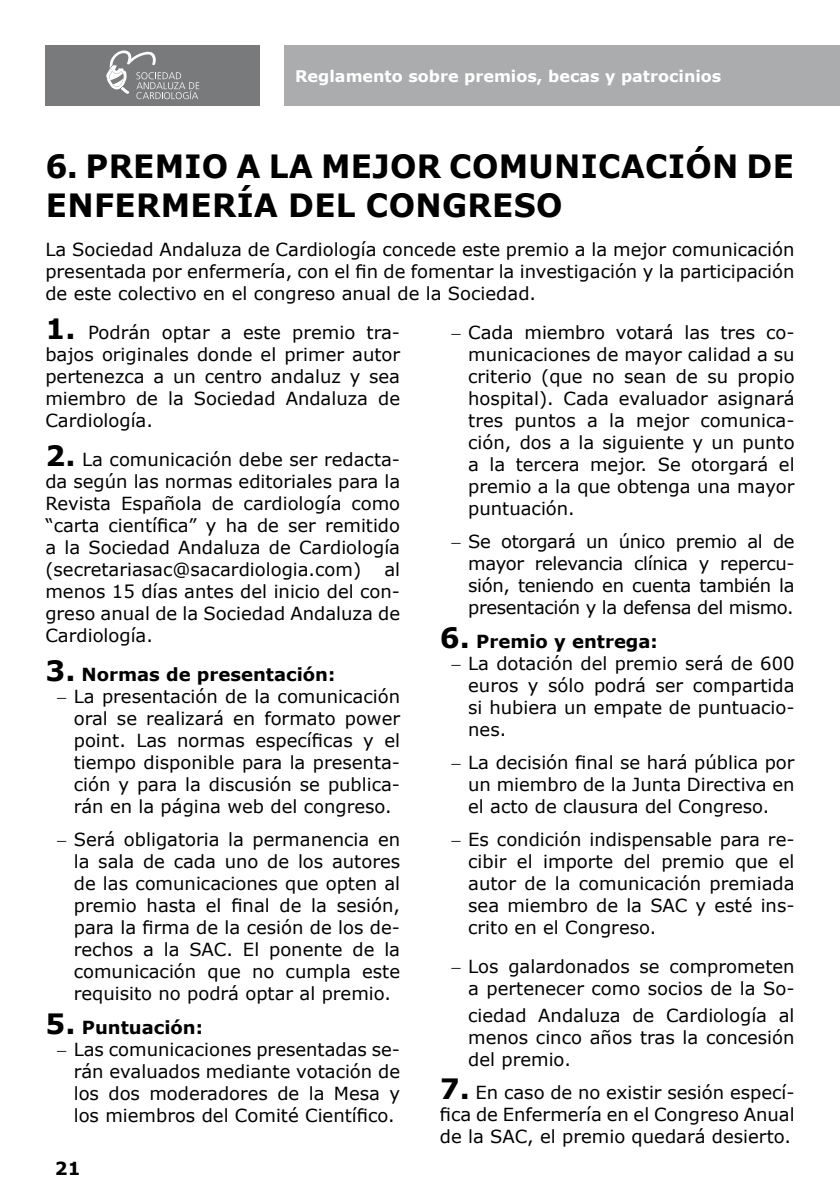
<style>
.page{position:relative;width:840px;height:1191px;background:#fff}
.page>*{position:absolute;margin:0;border:0;box-sizing:border-box;transform-origin:0 0}
.t1{font:700 32px/38.4px "Verdana";letter-spacing:.01em;color:#000}
.t2{font:18px/22px "Verdana";color:#000;text-align:justify}
.t3{font:700 18px "Verdana";color:#000}
.t4{font:700 16px "Verdana";color:#fff}
.s1{font-weight:700;font-size:28px}
.s2{font-size:28px}
</style>
<div class="page">
<div style="left:284px;top:45px;width:555px;height:61px;background:#abacae"></div>
<div style="left:45px;top:45px;width:215px;height:61px;background:#797a7c"></div>
<svg style="left:106px;top:50px;width:93px;height:49px"></svg>
<p class="t4" style="left:295px;top:64px;width:427px">Reglamento sobre premios, becas y patrocinios</p>
<h1 class="t1" style="left:45px;top:147px;width:749px">6. PREMIO A LA MEJOR COMUNICACIÓN DE<br>ENFERMERÍA DEL CONGRESO</h1>
<p class="t2" style="left:45px;top:238px;width:750px">La Sociedad Andaluza de Cardiología concede este premio a la mejor comunicación presentada por enfermería, con el fin de fomentar la investigación y la participación de este colectivo en el congreso anual de la Sociedad.</p>
<p class="t2" style="left:45px;top:321px;width:356px"><span class="s1">1.</span> Podrán optar a este premio tra&shy;bajos originales donde el primer autor pertenezca a un centro andaluz y sea miembro de la Sociedad Andaluza de Cardiología.</p>
<p class="t2" style="left:45px;top:448px;width:356px"><span class="s1">2.</span> La comunicación debe ser redacta&shy;da según las normas editoriales para la Revista Española de cardiología como “carta científica” y ha de ser remitido a la Sociedad Andaluza de Cardiología (secretariasac@sacardiologia.com)</p>
<p class="t2" style="left:468px;top:321px;width:328px;text-indent:-17px">− Cada miembro votará las tres co&shy;municaciones de mayor calidad a su criterio (que no sean de su propio hospital). Cada evaluador asignará tres puntos a la mejor comunica&shy;ción, dos a la siguiente y un punto a la tercera mejor. Se otorgará el premio a la que obtenga una mayor puntuación.</p>
<p class="t2" style="left:468px;top:530px;width:328px;text-indent:-17px">− Se otorgará un único premio al de mayor relevancia clínica y repercu&shy;sión, teniendo en cuenta también la presentación y la defensa del mismo.</p>
<p class="t3" style="left:439px;top:628px;width:219px"><span class="s2">6.</span> Premio y entrega:</p>
<p class="t2" style="left:451px;top:652px;width:345px">− La dotación del premio será de 600</p>
<p class="t2" style="left:468px;top:674px;width:328px">euros y sólo podrá ser compartida</p>
<p class="t2" style="left:468px;top:696px;width:327px">si hubiera un empate de puntuacio-</p>
<p class="t2" style="left:468px;top:718px;width:40px">nes.</p>
<p class="t2" style="left:468px;top:751px;width:328px;text-indent:-17px">− La decisión final se hará pública por un miembro de la Junta Directiva en el acto de clausura del Congreso.</p>
<p class="t2" style="left:468px;top:828px;width:328px;text-indent:-17px">− Es condición indispensable para re&shy;cibir el importe del premio que el autor de la comunicación premiada sea miembro de la SAC y esté ins&shy;crito en el Congreso.</p>
<p class="t2" style="left:451px;top:954px;width:345px;text-align:right">− Los galardonados se comprometen a pertenecer como socios de la So-</p>
<p class="t2" style="left:468px;top:1003px;width:327px">ciedad Andaluza de Cardiología al menos cinco años tras la concesión del premio.</p>
<p class="t2" style="left:439px;top:1081px;width:356px"><span class="s1">7.</span> En caso de no existir sesión especí&shy;fica de Enfermería en el Congreso Anual de la SAC, el premio quedará desierto.</p>
<p class="t2" style="left:45px;top:558px;width:356px;text-indent:339px">al menos 15 días antes del inicio del con&shy;greso anual de la Sociedad Andaluza de Cardiología.</p>
<p class="t3" style="left:45px;top:661px;width:291px"><span class="s2">3.</span> Normas de presentación:</p>
<p class="t2" style="left:57px;top:685px;width:345px">− La presentación de la comunicación</p>
<p class="t2" style="left:74px;top:707px;width:327px">oral se realizará en formato power</p>
<p class="t2" style="left:74px;top:729px;width:327px">point. Las normas específicas y el</p>
<p class="t2" style="left:74px;top:751px;width:327px">tiempo disponible para la presenta-</p>
<p class="t2" style="left:74px;top:773px;width:327px">ción y para la discusión se publica-</p>
<p class="t2" style="left:74px;top:795px;width:319px">rán en la página web del congreso.</p>
<p class="t2" style="left:74px;top:828px;width:328px;text-indent:-17px">− Será obligatoria la permanencia en la sala de cada uno de los autores de las comunicaciones que opten al premio hasta el final de la sesión, para la firma de la cesión de los de&shy;rechos a la SAC. El ponente de la comunicación que no cumpla este requisito no podrá optar al premio.</p>
<p class="t3" style="left:45px;top:1014px;width:159px"><span class="s2">5.</span> Puntuación:</p>
<p class="t2" style="left:57px;top:1038px;width:345px">− Las comunicaciones presentadas se-</p>
<p class="t2" style="left:74px;top:1060px;width:327px">rán evaluados mediante votación de</p>
<p class="t2" style="left:74px;top:1082px;width:327px">los dos moderadores de la Mesa y</p>
<p class="t2" style="left:74px;top:1104px;width:322px">los miembros del Comité Científico.</p>
<p class="t3" style="left:55px;top:1155px;width:27px">21</p>
</div>
